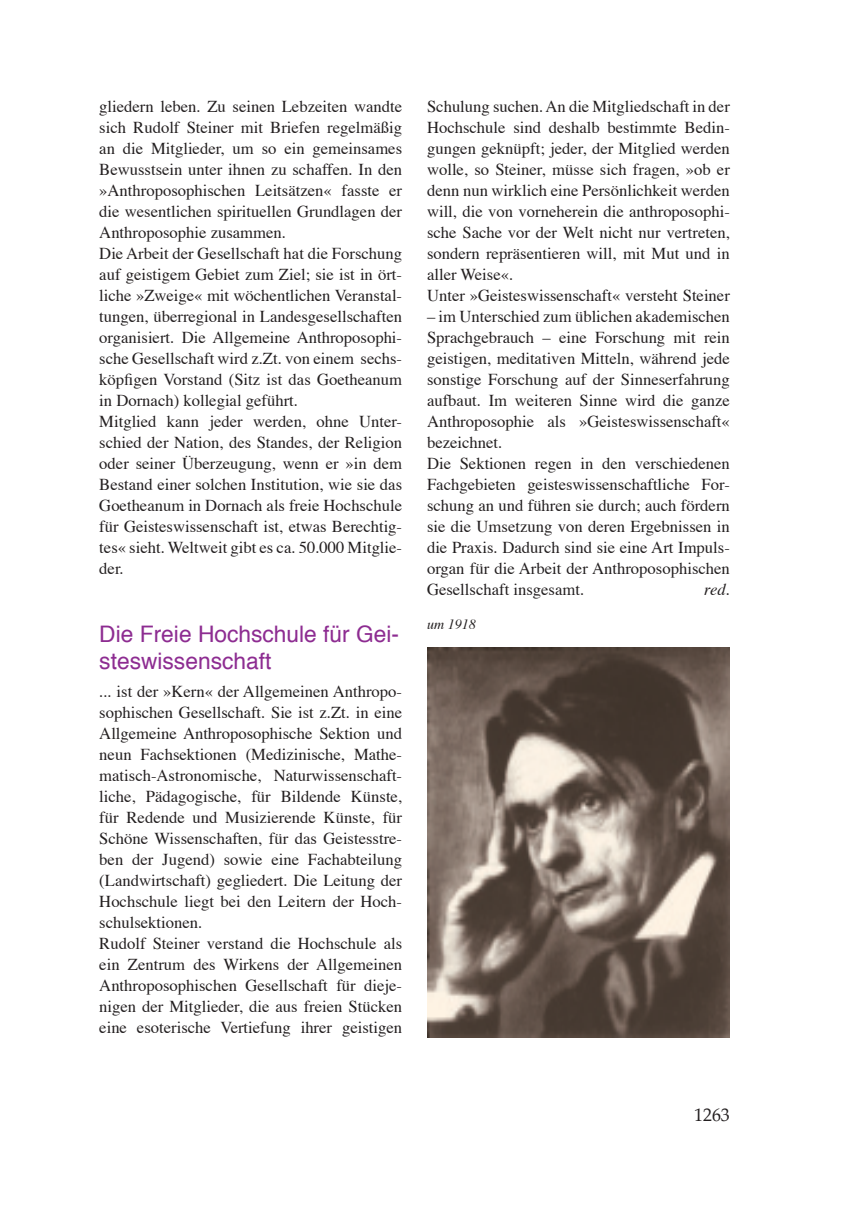
<style>
.page{position:relative;width:859px;height:1206px;background:#fff}
.page>*{position:absolute;margin:0;border:0;box-sizing:border-box;transform-origin:0 0}
.t1{font:22.75px/26.2px "Helvetica";color:#8d2c91}
.t2{font:17.85px "Palatino";color:#231f20}
.t3{font:16.62px/21px "Times";color:#231f20}
.t4{font:italic 16.62px "Times";color:#231f20}
.t5{font:italic 14px "Times";color:#231f20}
</style>
<div class="page">
<img style="left:427px;top:648px;width:302px;height:389px">
<p class="t3" style="left:99px;top:94px;width:304px">gliedern leben. Zu seinen Lebzeiten wandte sich Rudolf Steiner mit Briefen regelmäßig an die Mitglieder, um so ein gemeinsames Bewusstsein unter ihnen zu schaffen. In den »Anthroposophischen Leitsätzen« fasste er die wesentlichen spirituellen Grundlagen der Anthroposophie zusammen.<br>Die Arbeit der Gesellschaft hat die Forschung auf geistigem Gebiet zum Ziel; sie ist in ört&shy;liche »Zweige« mit wöchentlichen Veranstal&shy;tungen, überregional in Landesgesellschaften organisiert. Die Allgemeine Anthroposophi&shy;sche Gesellschaft wird z.Zt. von einem sechs&shy;köpfigen Vorstand (Sitz ist das Goetheanum in Dornach) kollegial geführt.<br>Mitglied kann jeder werden, ohne Unter&shy;schied der Nation, des Standes, der Religion oder seiner Überzeugung, wenn er »in dem Bestand einer solchen Institution, wie sie das Goetheanum in Dornach als freie Hochschule für Geisteswissenschaft ist, etwas Berechtig&shy;tes« sieht. Weltweit gibt es ca. 50.000 Mitglie&shy;der.</p>
<h1 class="t1" style="left:99px;top:620px;width:301px">Die Freie Hochschule für Gei&shy;steswissenschaft</h1>
<p class="t3" style="left:99px;top:679px;width:304px">... ist der »Kern« der Allgemeinen Anthropo&shy;sophischen Gesellschaft. Sie ist z.Zt. in eine Allgemeine Anthroposophische Sektion und neun Fachsektionen (Medizinische, Mathe&shy;matisch-Astronomische, Naturwissenschaft&shy;liche, Pädagogische, für Bildende Künste, für Redende und Musizierende Künste, für Schöne Wissenschaften, für das Geistesstre&shy;ben der Jugend) sowie eine Fachabteilung (Landwirtschaft) gegliedert. Die Leitung der Hochschule liegt bei den Leitern der Hoch&shy;schulsektionen.<br>Rudolf Steiner verstand die Hochschule als ein Zentrum des Wirkens der Allgemeinen Anthroposophischen Gesellschaft für dieje&shy;nigen der Mitglieder, die aus freien Stücken eine esoterische Vertiefung ihrer geistigen</p>
<p class="t3" style="left:427px;top:94px;width:304px">Schulung suchen. An die Mitgliedschaft in der Hochschule sind deshalb bestimmte Bedin&shy;gungen geknüpft; jeder, der Mitglied werden wolle, so Steiner, müsse sich fragen, »ob er denn nun wirklich eine Persönlichkeit werden will, die von vorneherein die anthroposophi&shy;sche Sache vor der Welt nicht nur vertreten, sondern repräsentieren will, mit Mut und in aller Weise«.<br>Unter »Geisteswissenschaft« versteht Steiner</p>
<p class="t3" style="left:427px;top:304px;width:304px">– im Unterschied zum üblichen akademischen Sprachgebrauch – eine Forschung mit rein geistigen, meditativen Mitteln, während jede sonstige Forschung auf der Sinneserfahrung aufbaut. Im weiteren Sinne wird die ganze Anthroposophie als »Geisteswissenschaft« bezeichnet.<br>Die Sektionen regen in den verschiedenen Fachgebieten geisteswissenschaftliche For&shy;schung an und führen sie durch; auch fördern sie die Umsetzung von deren Ergebnissen in die Praxis. Dadurch sind sie eine Art Impuls&shy;organ für die Arbeit der Anthroposophischen Gesellschaft insgesamt.</p>
<p class="t4" style="left:703px;top:574px;width:27px">red.</p>
<p class="t5" style="left:427px;top:612px;width:50px">um 1918</p>
<p class="t2" style="left:694px;top:1103px;width:37px">1263</p>
</div>
